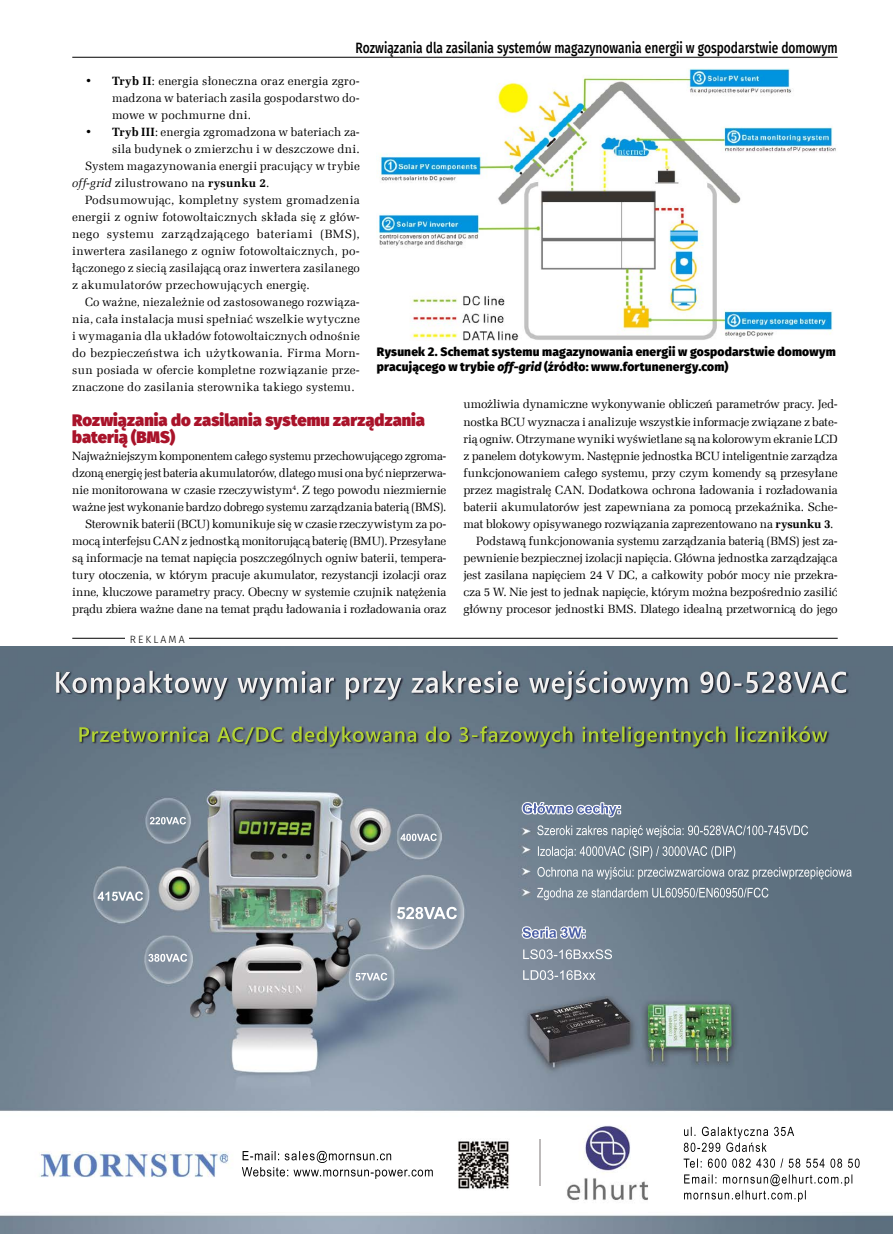
<style>
.page{position:relative;width:893px;height:1234px;background:#fff}
.page>*{position:absolute;margin:0;border:0;box-sizing:border-box;transform-origin:0 0}
.t1{font:900 16.5px/17px "Fira Sans";letter-spacing:.005em;color:#a9132a}
.t2{font:500 15px "Fira Sans";color:#000;scale:.8 1}
.t3{font:12px/17px "Zapf Ellipt EU";letter-spacing:-.005em;color:#000;text-align:justify}
.t4{font:12px "Zapf Ellipt EU";letter-spacing:.015em;color:#000}
.t5{font:800 12px/15px "Fira Sans";letter-spacing:.015em;color:#000}
.t6{font:12px "Zapf Ellipt EU";letter-spacing:.02em;color:#000}
.t7{font:12px "Zapf Ellipt EU";letter-spacing:.03em;color:#000}
.t8{font:300 10.5px "Fira Sans";letter-spacing:.2em;color:#000}
.s1{font-weight:700}
.s2{font-style:italic}
</style>
<div class="page">
<hr style="left:72px;top:57px;width:766px;height:1px;background:#000">
<img style="left:378px;top:68px;width:458px;height:272px">
<hr style="left:72px;top:638px;width:766px;height:1px;background:#000">
<div style="left:125px;top:629px;width:64px;height:17px;background:#fff"></div>
<img style="left:0;top:646px;width:893px;height:587px">
<img style="left:355px;top:972px;width:32px;height:8px">
<img style="left:400px;top:833px;width:37px;height:7px">
<img style="left:148px;top:953px;width:39px;height:8px">
<img style="left:397px;top:906px;width:60px;height:13px">
<img style="left:150px;top:816px;width:36px;height:8px">
<img style="left:98px;top:891px;width:45px;height:9px">
<img style="left:537px;top:825px;width:271px;height:10px">
<img style="left:522px;top:801px;width:51px;height:13px">
<img style="left:523px;top:802px;width:85px;height:11px">
<img style="left:522px;top:926px;width:46px;height:12px">
<img style="left:523px;top:927px;width:59px;height:10px">
<img style="left:530px;top:949px;width:82px;height:9px">
<img style="left:150px;top:670px;width:696px;height:23px">
<img style="left:291px;top:726px;width:517px;height:16px">
<img style="left:243px;top:1150px;width:148px;height:12px">
<img style="left:691px;top:1126px;width:103px;height:9px">
<img style="left:539px;top:1139px;width:1px;height:46px">
<p class="t2" style="left:356px;top:36px;width:604px">Rozwiązania dla zasilania systemów magazynowania energii w gospodarstwie domowym</p>
<p class="t3" style="left:112px;top:73px;width:249px;text-indent:-27px"><span class="s1">• Tryb II</span>: energia słoneczna oraz energia zgro&shy;madzona w bateriach zasila gospodarstwo do&shy;mowe w pochmurne dni.</p>
<p class="t4" style="left:85px;top:125px;width:276px"><span class="s1">• Tryb III</span>: energia zgromadzona w bateriach za-</p>
<p class="t4" style="left:112px;top:142px;width:249px">sila budynek o zmierzchu i w deszczowe dni.</p>
<p class="t3" style="left:85px;top:158px;width:276px">System magazynowania energii pracujący w trybie</p>
<p class="t6" style="left:72px;top:176px;width:199px"><span class="s2">off-grid</span> zilustrowano na <span class="s1">rysunku 2</span>.</p>
<p class="t4" style="left:85px;top:193px;width:276px">Podsumowując, kompletny system gromadzenia</p>
<p class="t3" style="left:72px;top:209px;width:289px">energii z ogniw fotowoltaicznych składa się z głów-</p>
<p class="t7" style="left:72px;top:227px;width:289px">nego systemu zarządzającego bateriami (BMS),</p>
<p class="t3" style="left:72px;top:243px;width:289px">inwertera zasilanego z ogniw fotowoltaicznych, po-</p>
<p class="t3" style="left:72px;top:260px;width:289px">łączonego z siecią zasilającą oraz inwertera zasilanego</p>
<p class="t3" style="left:72px;top:277px;width:239px">z akumulatorów przechowujących energię.</p>
<p class="t3" style="left:85px;top:294px;width:276px">Co ważne, niezależnie od zastosowanego rozwiąza-</p>
<p class="t4" style="left:72px;top:312px;width:289px">nia, cała instalacja musi spełniać wszelkie wytyczne</p>
<p class="t3" style="left:72px;top:328px;width:289px">i wymagania dla układów fotowoltaicznych odnośnie</p>
<p class="t6" style="left:72px;top:346px;width:289px">do bezpieczeństwa ich użytkowania. Firma Morn-</p>
<p class="t4" style="left:72px;top:363px;width:289px">sun posiada w ofercie kompletne rozwiązanie prze-</p>
<p class="t4" style="left:72px;top:380px;width:284px">znaczone do zasilania sterownika takiego systemu.</p>
<h1 class="t1" style="left:72px;top:409px;width:354px">Rozwiązania do zasilania systemu zarządzania baterią (BMS)</h1>
<p class="t3" style="left:72px;top:447px;width:376px;text-align:right">Najważniejszym komponentem całego systemu przechowującego zgroma&shy;dzoną energię jest bateria akumulatorów, dlatego musi ona być nieprzerwa&shy;nie monitorowana w czasie rzeczywistym<sup>4</sup>. Z tego powodu niezmiernie ważne jest wykonanie bardzo dobrego systemu zarządzania baterią (BMS).<br>Sterownik baterii (BCU) komunikuje się w czasie rzeczywistym za po&shy;mocą interfejsu CAN z jednostką monitorującą baterię (BMU). Przesyłane są informacje na temat napięcia poszczególnych ogniw baterii, tempera&shy;tury otoczenia, w którym pracuje akumulator, rezystancji izolacji oraz inne, kluczowe parametry pracy. Obecny w systemie czujnik natężenia prądu zbiera ważne dane na temat prądu ładowania i rozładowania oraz</p>
<p class="t5" style="left:377px;top:342px;width:460px">Rysunek 2. Schemat systemu magazynowania energii w gospodarstwie domowym pracującego w trybie <span class="s2">off-grid</span> (źródło: www.fortunenergy.com)</p>
<p class="t3" style="left:463px;top:396px;width:376px">umożliwia dynamiczne wykonywanie obliczeń parametrów pracy. Jed-</p>
<p class="t3" style="left:463px;top:413px;width:376px">nostka BCU wyznacza i analizuje wszystkie informacje związane z bate-</p>
<p class="t3" style="left:463px;top:430px;width:376px">rią ogniw. Otrzymane wyniki wyświetlane są na kolorowym ekranie LCD</p>
<p class="t3" style="left:463px;top:447px;width:376px">z panelem dotykowym. Następnie jednostka BCU inteligentnie zarządza</p>
<p class="t3" style="left:463px;top:464px;width:376px">funkcjonowaniem całego systemu, przy czym komendy są przesyłane</p>
<p class="t3" style="left:463px;top:481px;width:376px">przez magistralę CAN. Dodatkowa ochrona ładowania i rozładowania</p>
<p class="t3" style="left:463px;top:498px;width:376px">baterii akumulatorów jest zapewniana za pomocą przekaźnika. Sche-</p>
<p class="t3" style="left:463px;top:515px;width:371px">mat blokowy opisywanego rozwiązania zaprezentowano na <span class="s1">rysunku 3</span>.</p>
<p class="t3" style="left:476px;top:532px;width:363px">Podstawą funkcjonowania systemu zarządzania baterią (BMS) jest za-</p>
<p class="t3" style="left:463px;top:549px;width:376px">pewnienie bezpiecznej izolacji napięcia. Główna jednostka zarządzająca</p>
<p class="t3" style="left:463px;top:566px;width:376px">jest zasilana napięciem 24 V DC, a całkowity pobór mocy nie przekra-</p>
<p class="t3" style="left:463px;top:583px;width:376px">cza 5 W. Nie jest to jednak napięcie, którym można bezpośrednio zasilić</p>
<p class="t3" style="left:463px;top:600px;width:376px">główny procesor jednostki BMS. Dlatego idealną przetwornicą do jego</p>
<p class="t8" style="left:130px;top:632px;width:56px">REKLAMA</p>
</div>
